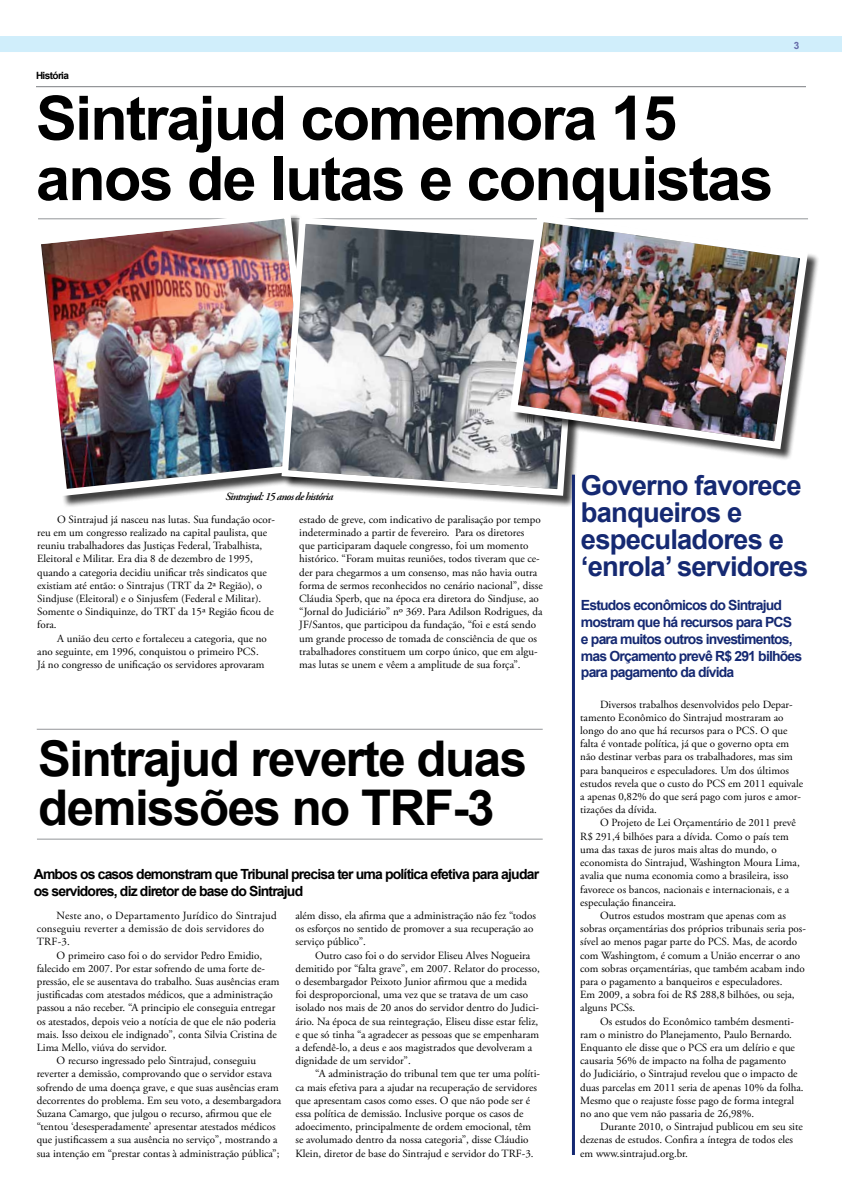
<style>
.page{position:relative;width:842px;height:1191px;background:#fff}
.page>*{position:absolute;margin:0;border:0;box-sizing:border-box;transform-origin:0 0}
.t1{font:700 61.3px/60.4px "Arial";letter-spacing:-.03em;color:#000}
.t2{font:700 49.2px/48.5px "Arial";letter-spacing:-.03em;color:#000}
.t3{font:700 27.4px/27px "Arial";letter-spacing:-.03em;color:#152972}
.t4{font:700 14px/16.8px "Arial";letter-spacing:-.06em;color:#152972}
.t5{font:700 14px/16.8px "Arial";letter-spacing:-.06em;color:#000}
.t6{font:11px/13.2px "Adobe Garamond Pro";color:#000}
.t7{font:11px/13.2px "Adobe Garamond Pro";letter-spacing:.02em;color:#000}
.t8{font:italic 600 11px "Adobe Garamond Pro";letter-spacing:-.06em;color:#000}
.t9{font:700 10px "Arial";letter-spacing:-.06em;color:#000}
.t10{font:700 10px "Arial";color:#666ca9}
</style>
<div class="page">
<div style="left:0;top:36px;width:842px;height:16px;background:#d0eefb"></div>
<hr style="left:36px;top:86px;width:770px;height:1px;background:#939598">
<div style="left:36px;top:213px;width:293px;height:295px;background:#000;opacity:.75"></div>
<img style="left:36px;top:213px;width:285px;height:287px">
<hr style="left:37px;top:839px;width:506px;height:1px;background:#939598">
<hr style="left:37px;top:729px;width:506px;height:1px;background:#939598">
<div style="left:283px;top:219px;width:310px;height:289px;background:#000;opacity:.75"></div>
<svg style="left:278px;top:214px;width:306px;height:285px"></svg>
<div style="left:512px;top:216px;width:308px;height:245px;background:#000;opacity:.75"></div>
<img style="left:506px;top:214px;width:306px;height:239px">
<hr style="left:572px;top:474px;width:3px;height:681px;background:#152972">
<p class="t9" style="left:36px;top:69px;width:35px">História</p>
<h1 class="t1" style="left:36px;top:90px;width:739px">Sintrajud comemora 15 anos de lutas e conquistas</h1>
<p class="t10" style="left:794px;top:39px;width:7px">3</p>
<p class="t8" style="left:226px;top:490px;width:109px">Sintrajud: 15 anos de história</p>
<p class="t6" style="left:37px;top:513px;width:239px;text-indent:20px">O Sintrajud já nasceu nas lutas. Sua fundação ocor&shy;reu em um congresso realizado na capital paulista, que reuniu trabalhadores das Justiças Federal, Trabalhista, Eleitoral e Militar. Era dia 8 de dezembro de 1995, quando a categoria decidiu unificar três sindicatos que existiam até então: o Sintrajus (TRT da 2ª Região), o Sindjuse (Eleitoral) e o Sinjusfem (Federal e Militar).<br>Somente o Sindiquinze, do TRT da 15ª Região ficou de fora.</p>
<p class="t6" style="left:37px;top:632px;width:231px;text-indent:20px">A união deu certo e fortaleceu a categoria, que no ano seguinte, em 1996, conquistou o primeiro PCS.<br>Já no congresso de unificação os servidores aprovaram</p>
<p class="t6" style="left:299px;top:513px;width:245px">estado de greve, com indicativo de paralisação por tempo indeterminado a partir de fevereiro. Para os diretores<br>que participaram daquele congresso, foi um momento histórico. “Foram muitas reuniões, todos tiveram que ce&shy;der para chegarmos a um consenso, mas não havia outra forma de sermos reconhecidos no cenário nacional”, disse Cláudia Sperb, que na época era diretora do Sindjuse, ao “Jornal do Judiciário” nº 369. Para Adilson Rodrigues, da JF/Santos, que participou da fundação, “foi e está sendo um grande processo de tomada de consciência de que os trabalhadores constituem um corpo único, que em algu&shy;mas lutas se unem e vêem a amplitude de sua força”.</p>
<h2 class="t2" style="left:38px;top:736px;width:490px">Sintrajud reverte duas demissões no TRF-3</h2>
<p class="t5" style="left:34px;top:866px;width:507px">Ambos os casos demonstram que Tribunal precisa ter uma política efetiva para ajudar os servidores, diz diretor de base do Sintrajud</p>
<p class="t7" style="left:37px;top:909px;width:241px;text-indent:20px">Neste ano, o Departamento Jurídico do Sintrajud conseguiu reverter a demissão de dois servidores do<br>TRF-3.</p>
<p class="t6" style="left:57px;top:948px;width:207px">O primeiro caso foi o do servidor Pedro Emidio,</p>
<p class="t6" style="left:37px;top:962px;width:230px">falecido em 2007. Por estar sofrendo de uma forte de-</p>
<p class="t6" style="left:37px;top:975px;width:244px">pressão, ele se ausentava do trabalho. Suas ausências eram</p>
<p class="t6" style="left:37px;top:988px;width:238px">justificadas com atestados médicos, que a administração</p>
<p class="t6" style="left:37px;top:1001px;width:240px">passou a não receber. “A principio ele conseguia entregar</p>
<p class="t6" style="left:37px;top:1014px;width:241px">os atestados, depois veio a notícia de que ele não poderia</p>
<p class="t6" style="left:37px;top:1028px;width:241px">mais. Isso deixou ele indignado”, conta Silvia Cristina de</p>
<p class="t6" style="left:37px;top:1041px;width:131px">Lima Mello, viúva do servidor.</p>
<p class="t6" style="left:57px;top:1054px;width:201px">O recurso ingressado pelo Sintrajud, conseguiu</p>
<p class="t6" style="left:37px;top:1067px;width:237px">reverter a demissão, comprovando que o servidor estava</p>
<p class="t6" style="left:37px;top:1080px;width:243px">sofrendo de uma doença grave, e que suas ausências eram</p>
<p class="t6" style="left:37px;top:1094px;width:246px">decorrentes do problema. Em seu voto, a desembargadora</p>
<p class="t6" style="left:37px;top:1107px;width:236px">Suzana Camargo, que julgou o recurso, afirmou que ele</p>
<p class="t6" style="left:37px;top:1120px;width:240px">“tentou ‘desesperadamente’ apresentar atestados médicos</p>
<p class="t6" style="left:37px;top:1133px;width:242px">que justificassem a sua ausência no serviço”, mostrando a</p>
<p class="t6" style="left:37px;top:1146px;width:244px">sua intenção em “prestar contas à administração pública”;</p>
<p class="t6" style="left:295px;top:909px;width:242px">além disso, ela afirma que a administração não fez “todos os esforços no sentido de promover a sua recuperação ao serviço público”.</p>
<p class="t6" style="left:295px;top:948px;width:246px;text-indent:20px">Outro caso foi o do servidor Eliseu Alves Nogueira demitido por “falta grave”, em 2007. Relator do processo, o desembargador Peixoto Junior afirmou que a medida foi desproporcional, uma vez que se tratava de um caso isolado nos mais de 20 anos do servidor dentro do Judici&shy;ário. Na época de sua reintegração, Eliseu disse estar feliz, e que só tinha “a agradecer as pessoas que se empenharam a defendê-lo, a deus e aos magistrados que devolveram a dignidade de um servidor”.</p>
<p class="t6" style="left:295px;top:1067px;width:246px;text-indent:20px">“A administração do tribunal tem que ter uma políti&shy;ca mais efetiva para a ajudar na recuperação de servidores que apresentam casos como esses. O que não pode ser é essa política de demissão. Inclusive porque os casos de adoecimento, principalmente de ordem emocional, têm se avolumado dentro da nossa categoria”, disse Cláudio Klein, diretor de base do Sintrajud e servidor do TRF-3.</p>
<h3 class="t3" style="left:581px;top:472px;width:229px">Governo favorece banqueiros e especuladores e ‘enrola’ servidores</h3>
<p class="t4" style="left:581px;top:597px;width:223px">Estudos econômicos do Sintrajud mostram que há recursos para PCS e para muitos outros investimentos, mas Orçamento prevê R$ 291 bilhões para pagamento da dívida</p>
<p class="t6" style="left:580px;top:698px;width:224px;text-indent:20px">Diversos trabalhos desenvolvidos pelo Depar&shy;tamento Econômico do Sintrajud mostraram ao longo do ano que há recursos para o PCS. O que falta é vontade política, já que o governo opta em não destinar verbas para os trabalhadores, mas sim para banqueiros e especuladores. Um dos últimos estudos revela que o custo do PCS em 2011 equivale a apenas 0,82% do que será pago com juros e amor&shy;tizações da dívida.</p>
<p class="t6" style="left:580px;top:816px;width:221px;text-indent:20px">O Projeto de Lei Orçamentário de 2011 prevê R$ 291,4 bilhões para a dívida. Como o país tem uma das taxas de juros mais altas do mundo, o economista do Sintrajud, Washington Moura Lima, avalia que numa economia como a brasileira, isso favorece os bancos, nacionais e internacionais, e a especulação financeira.</p>
<p class="t6" style="left:580px;top:909px;width:227px;text-indent:20px">Outros estudos mostram que apenas com as sobras orçamentárias dos próprios tribunais seria pos&shy;sível ao menos pagar parte do PCS. Mas, de acordo com Washingtom, é comum a União encerrar o ano com sobras orçamentárias, que também acabam indo para o pagamento a banqueiros e especuladores.<br>Em 2009, a sobra foi de R$ 288,8 bilhões, ou seja, alguns PCSs.</p>
<p class="t6" style="left:580px;top:1014px;width:225px;text-indent:20px">Os estudos do Econômico também desmenti&shy;ram o ministro do Planejamento, Paulo Bernardo.<br>Enquanto ele disse que o PCS era um delírio e que causaria 56% de impacto na folha de pagamento<br>do Judiciário, o Sintrajud revelou que o impacto de duas parcelas em 2011 seria de apenas 10% da folha.<br>Mesmo que o reajuste fosse pago de forma integral no ano que vem não passaria de 26,98%.</p>
<p class="t6" style="left:580px;top:1120px;width:224px;text-indent:20px">Durante 2010, o Sintrajud publicou em seu site dezenas de estudos. Confira a íntegra de todos eles em www.sintrajud.org.br.</p>
</div>
